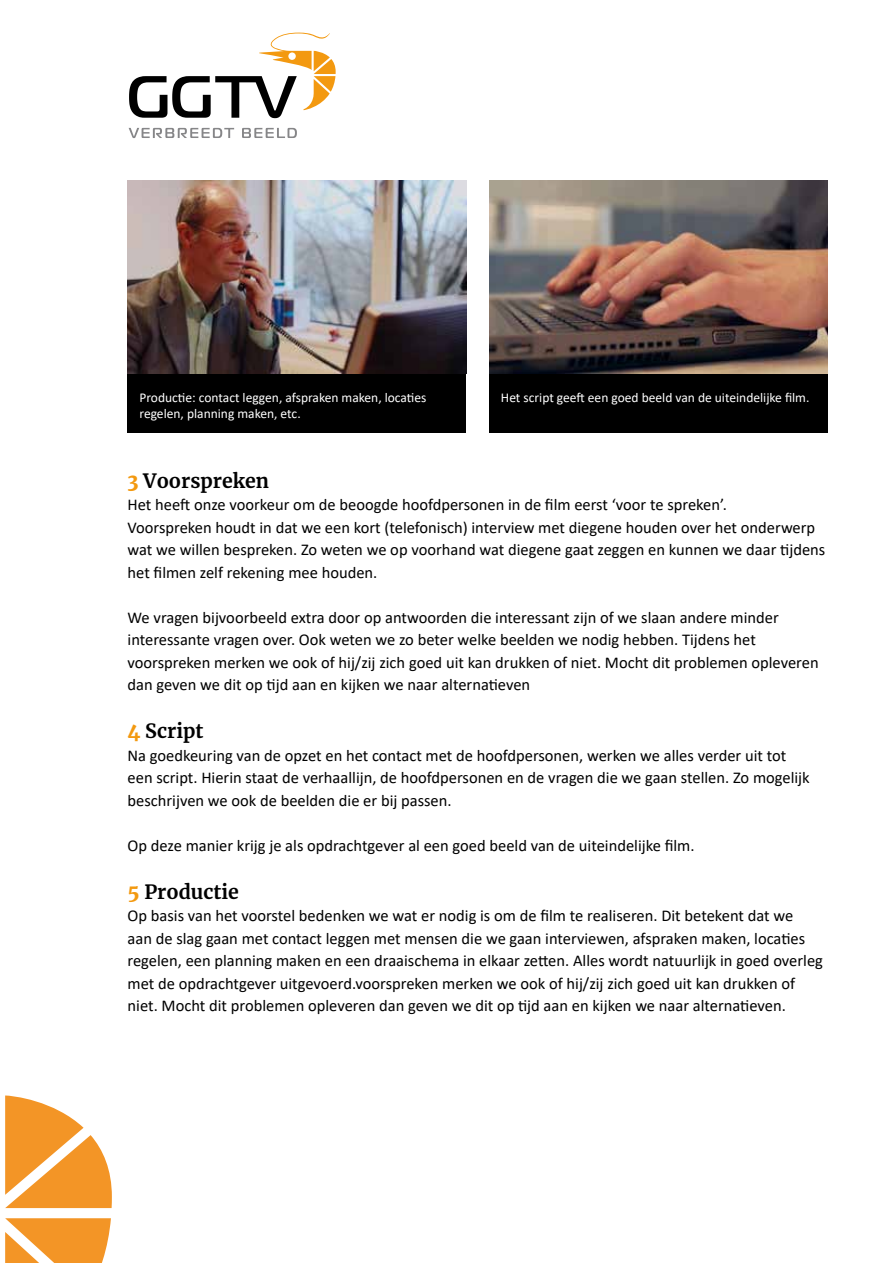
<style>
.page{position:relative;width:893px;height:1263px;background:#fff}
.page>*{position:absolute;margin:0;border:0;box-sizing:border-box;transform-origin:0 0}
.t1{font:700 19.5px "Merriweather";color:#000}
.t2{font:16.5px/22.5px "Calibri";color:#000}
.t3{font:13.5px/16.2px "Calibri";color:#fff}
.s1{font-weight:900;color:#f39910}
</style>
<div class="page">
<svg style="left:129px;top:128px;width:105px;height:10px"></svg>
<svg style="left:242px;top:128px;width:55px;height:10px"></svg>
<svg style="left:129px;top:33px;width:207px;height:85px"></svg>
<svg style="left:5px;top:1095px;width:107px;height:168px"></svg>
<div style="left:128px;top:373px;width:338px;height:60px;background:#000"></div>
<div style="left:489px;top:373px;width:339px;height:60px;background:#000"></div>
<img style="left:128px;top:181px;width:338px;height:192px">
<img style="left:489px;top:181px;width:339px;height:192px">
<p class="t3" style="left:139px;top:389px;width:288px">Productie: contact leggen, afspraken maken, locaties regelen, planning maken, etc.</p>
<p class="t3" style="left:501px;top:389px;width:310px">Het script geeft een goed beeld van de uiteindelijke film.</p>
<p class="t1" style="left:128px;top:467px;width:143px"><span class="s1">3</span> Voorspreken</p>
<p class="t2" style="left:128px;top:493px;width:699px">Het heeft onze voorkeur om de beoogde hoofdpersonen in de film eerst ‘voor te spreken’.<br>Voorspreken houdt in dat we een kort (telefonisch) interview met diegene houden over het onderwerp wat we willen bespreken. Zo weten we op voorhand wat diegene gaat zeggen en kunnen we daar tijdens het filmen zelf rekening mee houden.</p>
<p class="t2" style="left:128px;top:605px;width:693px">We vragen bijvoorbeeld extra door op antwoorden die interessant zijn of we slaan andere minder interessante vragen over. Ook weten we zo beter welke beelden we nodig hebben. Tijdens het voorspreken merken we ook of hij/zij zich goed uit kan drukken of niet. Mocht dit problemen opleveren dan geven we dit op tijd aan en kijken we naar alternatieven</p>
<p class="t1" style="left:128px;top:718px;width:77px"><span class="s1">4</span> Script</p>
<p class="t2" style="left:128px;top:743px;width:684px">Na goedkeuring van de opzet en het contact met de hoofdpersonen, werken we alles verder uit tot een script. Hierin staat de verhaallijn, de hoofdpersonen en de vragen die we gaan stellen. Zo mogelijk beschrijven we ook de beelden die er bij passen.</p>
<p class="t2" style="left:128px;top:833px;width:568px">Op deze manier krijg je als opdrachtgever al een goed beeld van de uiteindelijke film.</p>
<p class="t1" style="left:128px;top:878px;width:113px"><span class="s1">5</span> Productie</p>
<p class="t2" style="left:128px;top:904px;width:697px">Op basis van het voorstel bedenken we wat er nodig is om de film te realiseren. Dit betekent dat we<br>aan de slag gaan met contact leggen met mensen die we gaan interviewen, afspraken maken, locaties regelen, een planning maken en een draaischema in elkaar zetten. Alles wordt natuurlijk in goed overleg met de opdrachtgever uitgevoerd.voorspreken merken we ook of hij/zij zich goed uit kan drukken of niet. Mocht dit problemen opleveren dan geven we dit op tijd aan en kijken we naar alternatieven.</p>
</div>
